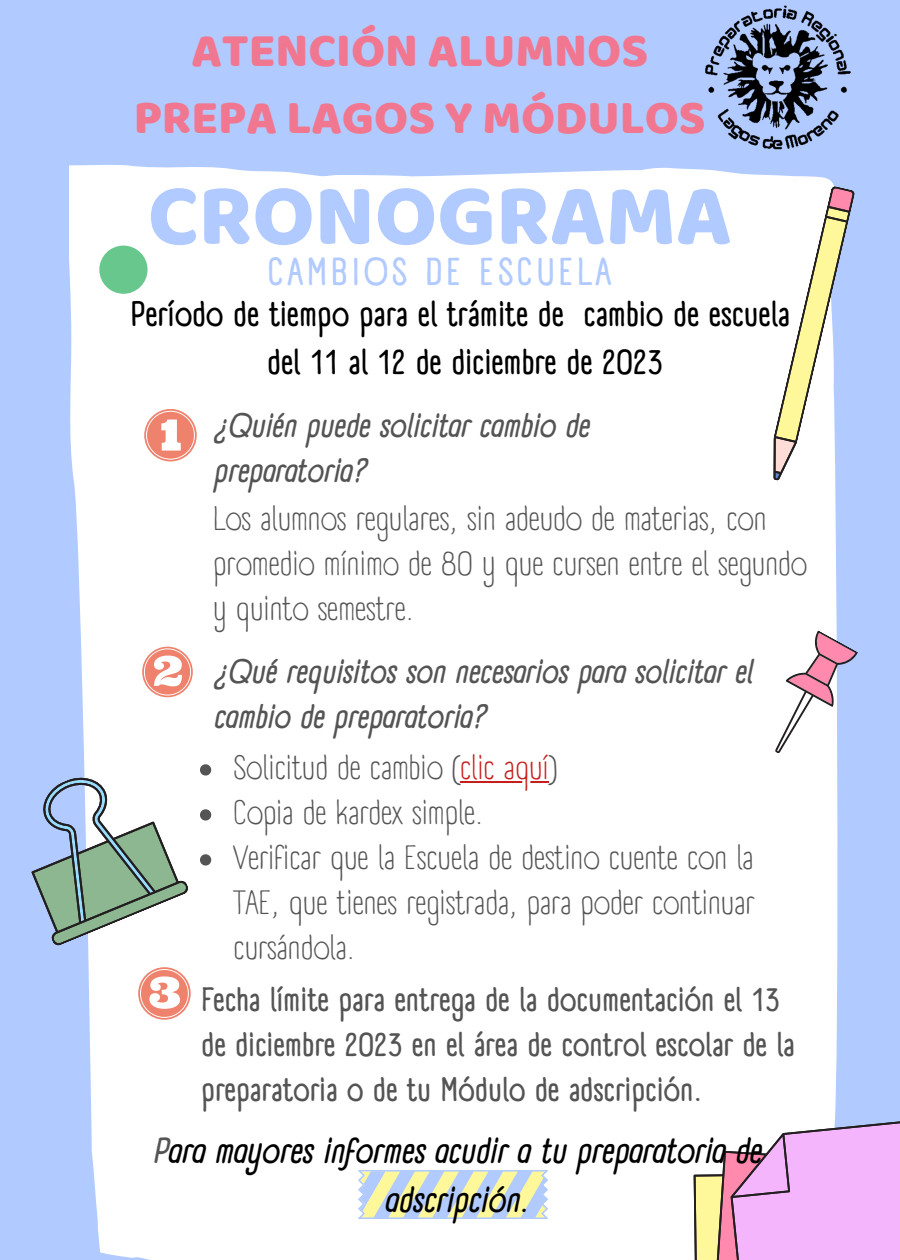
<style>
.page{position:relative;width:900px;height:1260px;background:#b1caff}
.page>*{position:absolute;margin:0;border:0;box-sizing:border-box;transform-origin:0 0}
.t1{font:88.5px "Baloo Bhai";color:#b1caff}
.t2{font:48.5px/67.5px "Baloo Bhai";color:#f17790;text-align:center}
.t3{font:700 38px "A Day Without Sun Text";letter-spacing:.095em;color:#b1caff}
.t4{font:italic 700 35.5px/48.8px "A Day Without Sun Text";color:#000;text-align:center}
.t5{font:700 34.75px/48.5px "A Day Without Sun Text";color:#000;text-align:center}
.t6{font:33px/45px "A Day Without Sun Text";color:#545454}
.t7{font:700 33px/45px "A Day Without Sun Text";color:#545454}
.t8{font:italic 700 33px/45px "A Day Without Sun Text";color:#545454}
.s1{color:#c81d1d}
.s2{color:#545454}
</style>
<div class="page">
<div style="left:69px;top:164px;width:768px;height:1096px;background:#fff"></div>
<svg style="left:358px;top:1170px;width:190px;height:49px"></svg>
<svg style="left:694px;top:1114px;width:206px;height:146px;background:#ecbbe7"></svg>
<svg style="left:31px;top:753px;width:159px;height:194px"></svg>
<svg style="left:764px;top:185px;width:91px;height:298px"></svg>
<svg style="left:753px;top:628px;width:105px;height:138px"></svg>
<div style="left:99px;top:246px;width:49px;height:48px;background:#67c78c;border-radius:50%"></div>
<img style="left:688px;top:5px;width:163px;height:163px">
<svg style="left:144px;top:409px;width:53px;height:52px;background:#f5b7ab"></svg>
<svg style="left:142px;top:647px;width:51px;height:50px;background:#f6c0b5"></svg>
<svg style="left:138px;top:967px;width:53px;height:53px;background:#f6c3b8"></svg>
<svg style="left:200px;top:764px;width:11px;height:12px"></svg>
<hr style="left:460px;top:781px;width:89px;height:2px;background:#c81d1d">
<svg style="left:200px;top:809px;width:11px;height:12px"></svg>
<svg style="left:200px;top:854px;width:11px;height:12px"></svg>
<p class="t2" style="left:134px;top:15px;width:573px">ATENCIÓN ALUMNOS<br>PREPA LAGOS Y MÓDULOS</p>
<p class="t1" style="left:148px;top:161px;width:585px">CRONOGRAMA</p>
<p class="t3" style="left:268px;top:249px;width:345px">CAMBIOS DE ESCUELA</p>
<p class="t5" style="left:131px;top:290px;width:661px">Período de tiempo para el trámite de cambio de escuela del 11 al 12 de diciembre de 2023</p>
<p class="t8" style="left:213px;top:403px;width:377px">¿Quién puede solicitar cambio de preparatoria?</p>
<p class="t6" style="left:213px;top:496px;width:595px">Los alumnos regulares, sin adeudo de materias, con promedio mínimo de 80 y que cursen entre el segundo y quinto semestre.</p>
<p class="t8" style="left:213px;top:649px;width:540px">¿Qué requisitos son necesarios para solicitar el cambio de preparatoria?</p>
<p class="t6" style="left:234px;top:746px;width:325px">Solicitud de cambio (<span class="s1">clic aquí</span>)</p>
<p class="t6" style="left:234px;top:791px;width:251px">Copia de kardex simple.</p>
<p class="t6" style="left:234px;top:836px;width:523px;text-align:justify">Verificar que la Escuela de destino cuente con la TAE, que tienes registrada, para poder continuar cursándola.</p>
<p class="t7" style="left:202px;top:977px;width:595px">Fecha límite para entrega de la documentación el 13 de diciembre 2023 en el área de control escolar de la preparatoria o de tu Módulo de adscripción.</p>
<p class="t4" style="left:152px;top:1127px;width:610px"><span class="s2">P</span>ara mayores informes acudir a tu preparatoria de adscripción.</p>
</div>
